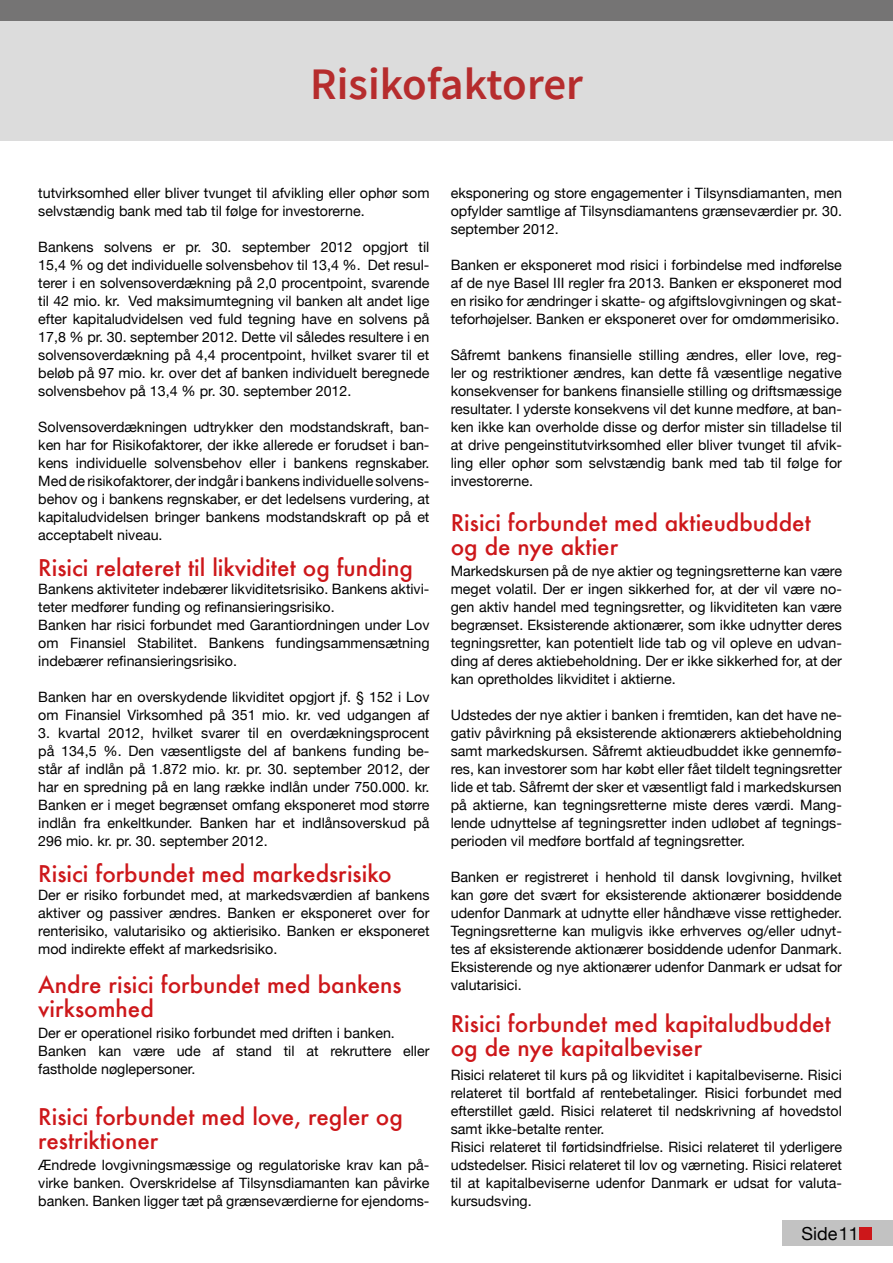
<style>
.page{position:relative;width:893px;height:1263px;background:#fff}
.page>*{position:absolute;margin:0;border:0;box-sizing:border-box;transform-origin:0 0}
.t1{font:600 45px "Source Sans Pro";color:#b62c2d}
.t2{font:500 22.5px/24px "Futura";color:#cd171a}
.t3{font:18px "Helvetica Neue";color:#000}
.t4{font:14.25px/18px "Helvetica Neue";color:#000;text-align:justify}
</style>
<div class="page">
<div style="left:0;top:0;width:893px;height:21px;background:#757474"></div>
<div style="left:782px;top:1220px;width:111px;height:26px;background:#c2c2c2"></div>
<div style="left:0;top:21px;width:893px;height:119px;background:#dcdcdc"></div>
<div style="left:859px;top:1227px;width:13px;height:13px;background:#cd171a"></div>
<h1 class="t1" style="left:310px;top:56px;width:274px">Risikofaktorer</h1>
<p class="t4" style="left:38px;top:185px;width:393px">tutvirksomhed eller bliver tvunget til afvikling eller ophør som selvstændig bank med tab til følge for investorerne.</p>
<p class="t4" style="left:38px;top:239px;width:393px">Bankens solvens er pr. 30. september 2012 opgjort til 15,4 % og det individuelle solvensbehov til 13,4 %. Det resul&shy;terer i en solvensoverdækning på 2,0 procentpoint, svarende til 42 mio. kr. Ved maksimumtegning vil banken alt andet lige efter kapitaludvidelsen ved fuld tegning have en solvens på 17,8 % pr. 30. september 2012. Dette vil således resultere i en solvensoverdækning på 4,4 procentpoint, hvilket svarer til et beløb på 97 mio. kr. over det af banken individuelt beregnede solvensbehov på 13,4 % pr. 30. september 2012.</p>
<p class="t4" style="left:38px;top:419px;width:393px">Solvensoverdækningen udtrykker den modstandskraft, ban&shy;ken har for Risikofaktorer, der ikke allerede er forudset i ban&shy;kens individuelle solvensbehov eller i bankens regnskaber.<br>Med de risikofaktorer, der indgår i bankens individuelle solvens&shy;behov og i bankens regnskaber, er det ledelsens vurdering, at kapitaludvidelsen bringer bankens modstandskraft op på et acceptabelt niveau.</p>
<h2 class="t2" style="left:38px;top:555px;width:376px">Risici relateret til likviditet og funding</h2>
<p class="t4" style="left:38px;top:581px;width:393px;text-align:left">Bankens aktiviteter indebærer likviditetsrisiko. Bankens aktivi&shy;teter medfører funding og refinansieringsrisiko.<br>Banken har risici forbundet med Garantiordningen under Lov om Finansiel Stabilitet. Bankens fundingsammensætning indebærer refinansieringsrisiko.</p>
<p class="t4" style="left:38px;top:689px;width:393px">Banken har en overskydende likviditet opgjort jf. § 152 i Lov om Finansiel Virksomhed på 351 mio. kr. ved udgangen af</p>
<p class="t4" style="left:38px;top:725px;width:393px">3. kvartal 2012, hvilket svarer til en overdækningsprocent på 134,5 %. Den væsentligste del af bankens funding be&shy;står af indlån på 1.872 mio. kr. pr. 30. september 2012, der har en spredning på en lang række indlån under 750.000. kr.<br>Banken er i meget begrænset omfang eksponeret mod større indlån fra enkeltkunder. Banken har et indlånsoverskud på 296 mio. kr. pr. 30. september 2012.</p>
<h2 class="t2" style="left:38px;top:861px;width:355px">Risici forbundet med markedsrisiko</h2>
<p class="t4" style="left:38px;top:887px;width:393px">Der er risiko forbundet med, at markedsværdien af bankens aktiver og passiver ændres. Banken er eksponeret over for renterisiko, valutarisiko og aktierisiko. Banken er eksponeret mod indirekte effekt af markedsrisiko.</p>
<h2 class="t2" style="left:38px;top:972px;width:365px">Andre risici forbundet med bankens virksomhed</h2>
<p class="t4" style="left:38px;top:1025px;width:393px;text-align:left">Der er operationel risiko forbundet med driften i banken.<br>Banken kan være ude af stand til at rekruttere eller fastholde nøglepersoner.</p>
<h2 class="t2" style="left:38px;top:1104px;width:366px">Risici forbundet med love, regler og restriktioner</h2>
<p class="t4" style="left:38px;top:1157px;width:393px">Ændrede lovgivningsmæssige og regulatoriske krav kan på&shy;virke banken. Overskridelse af Tilsynsdiamanten kan påvirke banken. Banken ligger tæt på grænseværdierne for ejendoms-</p>
<p class="t4" style="left:451px;top:185px;width:393px">eksponering og store engagementer i Tilsynsdiamanten, men opfylder samtlige af Tilsynsdiamantens grænseværdier pr. 30. september 2012.</p>
<p class="t4" style="left:451px;top:257px;width:393px">Banken er eksponeret mod risici i forbindelse med indførelse af de nye Basel III regler fra 2013. Banken er eksponeret mod en risiko for ændringer i skatte- og afgiftslovgivningen og skat&shy;teforhøjelser. Banken er eksponeret over for omdømmerisiko.</p>
<p class="t4" style="left:451px;top:347px;width:393px">Såfremt bankens finansielle stilling ændres, eller love, reg&shy;ler og restriktioner ændres, kan dette få væsentlige negative konsekvenser for bankens finansielle stilling og driftsmæssige resultater. I yderste konsekvens vil det kunne medføre, at ban&shy;ken ikke kan overholde disse og derfor mister sin tilladelse til at drive pengeinstitutvirksomhed eller bliver tvunget til afvik&shy;ling eller ophør som selvstændig bank med tab til følge for investorerne.</p>
<h2 class="t2" style="left:451px;top:510px;width:362px">Risici forbundet med aktieudbuddet og de nye aktier</h2>
<p class="t4" style="left:451px;top:563px;width:393px">Markedskursen på de nye aktier og tegningsretterne kan være meget volatil. Der er ingen sikkerhed for, at der vil være no&shy;gen aktiv handel med tegningsretter, og likviditeten kan være begrænset. Eksisterende aktionærer, som ikke udnytter deres tegningsretter, kan potentielt lide tab og vil opleve en udvan&shy;ding af deres aktiebeholdning. Der er ikke sikkerhed for, at der kan opretholdes likviditet i aktierne.</p>
<p class="t4" style="left:451px;top:707px;width:393px">Udstedes der nye aktier i banken i fremtiden, kan det have ne&shy;gativ påvirkning på eksisterende aktionærers aktiebeholdning samt markedskursen. Såfremt aktieudbuddet ikke gennemfø&shy;res, kan investorer som har købt eller fået tildelt tegningsretter lide et tab. Såfremt der sker et væsentligt fald i markedskursen på aktierne, kan tegningsretterne miste deres værdi. Mang&shy;lende udnyttelse af tegningsretter inden udløbet af tegnings&shy;perioden vil medføre bortfald af tegningsretter.</p>
<p class="t4" style="left:451px;top:869px;width:393px">Banken er registreret i henhold til dansk lovgivning, hvilket kan gøre det svært for eksisterende aktionærer bosiddende udenfor Danmark at udnytte eller håndhæve visse rettigheder.<br>Tegningsretterne kan muligvis ikke erhverves og/eller udnyt&shy;tes af eksisterende aktionærer bosiddende udenfor Danmark.<br>Eksisterende og nye aktionærer udenfor Danmark er udsat for valutarisici.</p>
<h2 class="t2" style="left:451px;top:1011px;width:382px">Risici forbundet med kapitaludbuddet og de nye kapitalbeviser</h2>
<p class="t4" style="left:451px;top:1067px;width:393px;text-align:left">Risici relateret til kurs på og likviditet i kapitalbeviserne. Risici relateret til bortfald af rentebetalinger. Risici forbundet med efterstillet gæld. Risici relateret til nedskrivning af hovedstol samt ikke-betalte renter.<br>Risici relateret til førtidsindfrielse. Risici relateret til yderligere udstedelser. Risici relateret til lov og værneting. Risici relateret til at kapitalbeviserne udenfor Danmark er udsat for valuta&shy;kursudsving.</p>
<p class="t3" style="left:801px;top:1220px;width:59px">Side 11</p>
</div>
